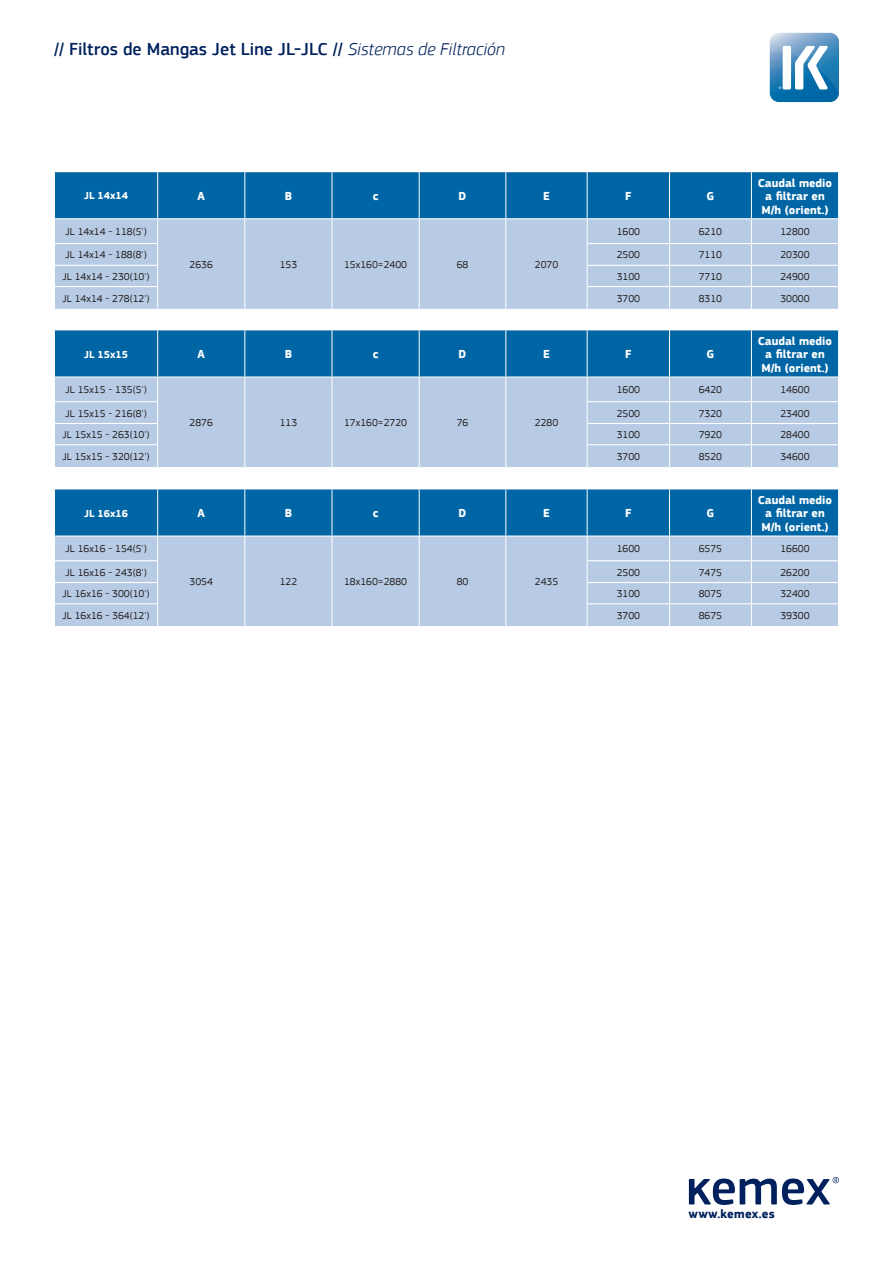
<style>
.page{position:relative;width:893px;height:1263px;background:#fff}
.page>*{position:absolute;margin:0;border:0;box-sizing:border-box;transform-origin:0 0}
.t1{font:500 18px "PF Square Sans Pro";color:#00215d}
.t2{font:700 12.6px "PF Square Sans Pro";letter-spacing:.02em;color:#00215d}
.t3{font:700 12px/13.5px "PF Square Sans Pro";color:#fff;text-align:center}
.t4{font:10.5px "PF Square Sans Pro";color:#231f20}
.t5{font:700 10.5px "PF Square Sans Pro";color:#fff}
.s1{font-weight:300;font-style:italic}
</style>
<div class="page">
<svg style="left:54px;top:172px;width:785px;height:137px;background:#7ba9ce"></svg>
<hr style="left:55px;top:243px;width:102px;height:1px;background:#fff">
<hr style="left:588px;top:243px;width:81px;height:1px;background:#fff">
<hr style="left:669px;top:243px;width:82px;height:1px;background:#fff">
<hr style="left:751px;top:243px;width:87px;height:1px;background:#fff">
<hr style="left:55px;top:265px;width:102px;height:1px;background:#fff">
<hr style="left:588px;top:265px;width:81px;height:1px;background:#fff">
<hr style="left:669px;top:265px;width:82px;height:1px;background:#fff">
<hr style="left:751px;top:265px;width:87px;height:1px;background:#fff">
<hr style="left:55px;top:286px;width:102px;height:1px;background:#fff">
<hr style="left:588px;top:286px;width:81px;height:1px;background:#fff">
<hr style="left:669px;top:286px;width:82px;height:1px;background:#fff">
<hr style="left:751px;top:286px;width:87px;height:1px;background:#fff">
<hr style="left:54px;top:218px;width:104px;height:1px;background:#fff">
<hr style="left:158px;top:218px;width:87px;height:1px;background:#fff">
<hr style="left:245px;top:218px;width:87px;height:1px;background:#fff">
<hr style="left:332px;top:218px;width:87px;height:1px;background:#fff">
<hr style="left:419px;top:218px;width:87px;height:1px;background:#fff">
<hr style="left:506px;top:218px;width:81px;height:1px;background:#fff">
<hr style="left:587px;top:218px;width:82px;height:1px;background:#fff">
<hr style="left:669px;top:218px;width:82px;height:1px;background:#fff">
<hr style="left:751px;top:218px;width:88px;height:1px;background:#fff">
<svg style="left:54px;top:330px;width:785px;height:137px;background:#7caacf"></svg>
<hr style="left:55px;top:401px;width:102px;height:1px;background:#fff">
<hr style="left:588px;top:401px;width:81px;height:1px;background:#fff">
<hr style="left:669px;top:401px;width:82px;height:1px;background:#fff">
<hr style="left:751px;top:401px;width:87px;height:1px;background:#fff">
<hr style="left:55px;top:423px;width:102px;height:1px;background:#fff">
<hr style="left:588px;top:423px;width:81px;height:1px;background:#fff">
<hr style="left:669px;top:423px;width:82px;height:1px;background:#fff">
<hr style="left:751px;top:423px;width:87px;height:1px;background:#fff">
<hr style="left:55px;top:444px;width:102px;height:1px;background:#fff">
<hr style="left:588px;top:444px;width:81px;height:1px;background:#fff">
<hr style="left:669px;top:444px;width:82px;height:1px;background:#fff">
<hr style="left:751px;top:444px;width:87px;height:1px;background:#fff">
<hr style="left:54px;top:376px;width:104px;height:1px;background:#fff">
<hr style="left:158px;top:376px;width:87px;height:1px;background:#fff">
<hr style="left:245px;top:376px;width:87px;height:1px;background:#fff">
<hr style="left:332px;top:376px;width:87px;height:1px;background:#fff">
<hr style="left:419px;top:376px;width:87px;height:1px;background:#fff">
<hr style="left:506px;top:376px;width:81px;height:1px;background:#fff">
<hr style="left:587px;top:376px;width:82px;height:1px;background:#fff">
<hr style="left:669px;top:376px;width:82px;height:1px;background:#fff">
<hr style="left:751px;top:376px;width:88px;height:1px;background:#fff">
<svg style="left:54px;top:489px;width:785px;height:137px;background:#7caacf"></svg>
<hr style="left:55px;top:560px;width:102px;height:1px;background:#fff">
<hr style="left:588px;top:560px;width:81px;height:1px;background:#fff">
<hr style="left:669px;top:560px;width:82px;height:1px;background:#fff">
<hr style="left:751px;top:560px;width:87px;height:1px;background:#fff">
<hr style="left:55px;top:582px;width:102px;height:1px;background:#fff">
<hr style="left:588px;top:582px;width:81px;height:1px;background:#fff">
<hr style="left:669px;top:582px;width:82px;height:1px;background:#fff">
<hr style="left:751px;top:582px;width:87px;height:1px;background:#fff">
<hr style="left:55px;top:603px;width:102px;height:1px;background:#fff">
<hr style="left:588px;top:603px;width:81px;height:1px;background:#fff">
<hr style="left:669px;top:603px;width:82px;height:1px;background:#fff">
<hr style="left:751px;top:603px;width:87px;height:1px;background:#fff">
<hr style="left:54px;top:535px;width:104px;height:1px;background:#fff">
<hr style="left:158px;top:535px;width:87px;height:1px;background:#fff">
<hr style="left:245px;top:535px;width:87px;height:1px;background:#fff">
<hr style="left:332px;top:535px;width:87px;height:1px;background:#fff">
<hr style="left:419px;top:535px;width:87px;height:1px;background:#fff">
<hr style="left:506px;top:535px;width:81px;height:1px;background:#fff">
<hr style="left:587px;top:535px;width:82px;height:1px;background:#fff">
<hr style="left:669px;top:535px;width:82px;height:1px;background:#fff">
<hr style="left:751px;top:535px;width:88px;height:1px;background:#fff">
<svg style="left:770px;top:33px;width:69px;height:69px"></svg>
<svg style="left:689px;top:1177px;width:150px;height:28px"></svg>
<p class="t1" style="left:54px;top:38px;width:452px">// Filtros de Mangas Jet Line JL-JLC // <span class="s1">Sistemas de Filtración</span></p>
<p class="t5" style="left:84px;top:190px;width:46px">JL 14x14</p>
<p class="t3" style="left:198px;top:190px;width:9px">A</p>
<p class="t3" style="left:285px;top:190px;width:9px">B</p>
<p class="t3" style="left:373px;top:190px;width:7px">c</p>
<p class="t3" style="left:459px;top:190px;width:9px">D</p>
<p class="t3" style="left:543px;top:190px;width:8px">E</p>
<p class="t3" style="left:625px;top:190px;width:8px">F</p>
<p class="t3" style="left:707px;top:190px;width:9px">G</p>
<p class="t3" style="left:758px;top:176px;width:76px">Caudal medio a filtrar en<br>M/h (orient.)</p>
<p class="t4" style="left:65px;top:225px;width:83px">JL 14x14 - 118(5')</p>
<p class="t4" style="left:617px;top:225px;width:25px">1600</p>
<p class="t4" style="left:699px;top:225px;width:25px">6210</p>
<p class="t4" style="left:780px;top:225px;width:31px">12800</p>
<p class="t4" style="left:65px;top:249px;width:83px">JL 14x14 - 188(8')</p>
<p class="t4" style="left:617px;top:249px;width:25px">2500</p>
<p class="t4" style="left:699px;top:249px;width:25px">7110</p>
<p class="t4" style="left:780px;top:249px;width:31px">20300</p>
<p class="t4" style="left:62px;top:270px;width:89px">JL 14x14 - 230(10')</p>
<p class="t4" style="left:617px;top:270px;width:25px">3100</p>
<p class="t4" style="left:699px;top:270px;width:25px">7710</p>
<p class="t4" style="left:780px;top:270px;width:31px">24900</p>
<p class="t4" style="left:62px;top:292px;width:89px">JL 14x14 - 278(12')</p>
<p class="t4" style="left:617px;top:292px;width:25px">3700</p>
<p class="t4" style="left:699px;top:292px;width:25px">8310</p>
<p class="t4" style="left:780px;top:292px;width:31px">30000</p>
<p class="t4" style="left:190px;top:258px;width:25px">2636</p>
<p class="t4" style="left:280px;top:258px;width:19px">153</p>
<p class="t4" style="left:344px;top:258px;width:64px">15x160=2400</p>
<p class="t4" style="left:457px;top:258px;width:13px">68</p>
<p class="t4" style="left:535px;top:258px;width:25px">2070</p>
<p class="t5" style="left:84px;top:348px;width:46px">JL 15x15</p>
<p class="t3" style="left:198px;top:348px;width:9px">A</p>
<p class="t3" style="left:285px;top:348px;width:9px">B</p>
<p class="t3" style="left:373px;top:348px;width:7px">c</p>
<p class="t3" style="left:459px;top:348px;width:9px">D</p>
<p class="t3" style="left:543px;top:348px;width:8px">E</p>
<p class="t3" style="left:625px;top:348px;width:8px">F</p>
<p class="t3" style="left:707px;top:348px;width:9px">G</p>
<p class="t3" style="left:758px;top:334px;width:76px">Caudal medio a filtrar en<br>M/h (orient.)</p>
<p class="t4" style="left:65px;top:384px;width:83px">JL 15x15 - 135(5')</p>
<p class="t4" style="left:617px;top:384px;width:25px">1600</p>
<p class="t4" style="left:699px;top:384px;width:25px">6420</p>
<p class="t4" style="left:780px;top:384px;width:31px">14600</p>
<p class="t4" style="left:65px;top:407px;width:83px">JL 15x15 - 216(8')</p>
<p class="t4" style="left:617px;top:407px;width:25px">2500</p>
<p class="t4" style="left:699px;top:407px;width:25px">7320</p>
<p class="t4" style="left:780px;top:407px;width:31px">23400</p>
<p class="t4" style="left:62px;top:428px;width:89px">JL 15x15 - 263(10')</p>
<p class="t4" style="left:617px;top:428px;width:25px">3100</p>
<p class="t4" style="left:699px;top:428px;width:25px">7920</p>
<p class="t4" style="left:780px;top:428px;width:31px">28400</p>
<p class="t4" style="left:62px;top:450px;width:89px">JL 15x15 - 320(12')</p>
<p class="t4" style="left:617px;top:450px;width:25px">3700</p>
<p class="t4" style="left:699px;top:450px;width:25px">8520</p>
<p class="t4" style="left:780px;top:450px;width:31px">34600</p>
<p class="t4" style="left:190px;top:417px;width:25px">2876</p>
<p class="t4" style="left:280px;top:417px;width:19px">113</p>
<p class="t4" style="left:344px;top:417px;width:64px">17x160=2720</p>
<p class="t4" style="left:457px;top:417px;width:13px">76</p>
<p class="t4" style="left:535px;top:417px;width:25px">2280</p>
<p class="t5" style="left:84px;top:507px;width:46px">JL 16x16</p>
<p class="t3" style="left:198px;top:507px;width:9px">A</p>
<p class="t3" style="left:285px;top:507px;width:9px">B</p>
<p class="t3" style="left:373px;top:507px;width:7px">c</p>
<p class="t3" style="left:459px;top:507px;width:9px">D</p>
<p class="t3" style="left:543px;top:507px;width:8px">E</p>
<p class="t3" style="left:625px;top:507px;width:8px">F</p>
<p class="t3" style="left:707px;top:507px;width:9px">G</p>
<p class="t3" style="left:758px;top:493px;width:76px">Caudal medio a filtrar en<br>M/h (orient.)</p>
<p class="t4" style="left:65px;top:543px;width:83px">JL 16x16 - 154(5')</p>
<p class="t4" style="left:617px;top:543px;width:25px">1600</p>
<p class="t4" style="left:699px;top:543px;width:25px">6575</p>
<p class="t4" style="left:780px;top:543px;width:31px">16600</p>
<p class="t4" style="left:65px;top:566px;width:83px">JL 16x16 - 243(8')</p>
<p class="t4" style="left:617px;top:566px;width:25px">2500</p>
<p class="t4" style="left:699px;top:566px;width:25px">7475</p>
<p class="t4" style="left:780px;top:566px;width:31px">26200</p>
<p class="t4" style="left:62px;top:587px;width:89px">JL 16x16 - 300(10')</p>
<p class="t4" style="left:617px;top:587px;width:25px">3100</p>
<p class="t4" style="left:699px;top:587px;width:25px">8075</p>
<p class="t4" style="left:780px;top:587px;width:31px">32400</p>
<p class="t4" style="left:62px;top:610px;width:89px">JL 16x16 - 364(12')</p>
<p class="t4" style="left:617px;top:610px;width:25px">3700</p>
<p class="t4" style="left:699px;top:610px;width:25px">8675</p>
<p class="t4" style="left:780px;top:610px;width:31px">39300</p>
<p class="t4" style="left:190px;top:576px;width:25px">3054</p>
<p class="t4" style="left:280px;top:576px;width:19px">122</p>
<p class="t4" style="left:344px;top:576px;width:64px">18x160=2880</p>
<p class="t4" style="left:457px;top:576px;width:13px">80</p>
<p class="t4" style="left:535px;top:576px;width:25px">2435</p>
<p class="t2" style="left:689px;top:1207px;width:88px">www.kemex.es</p>
</div>
